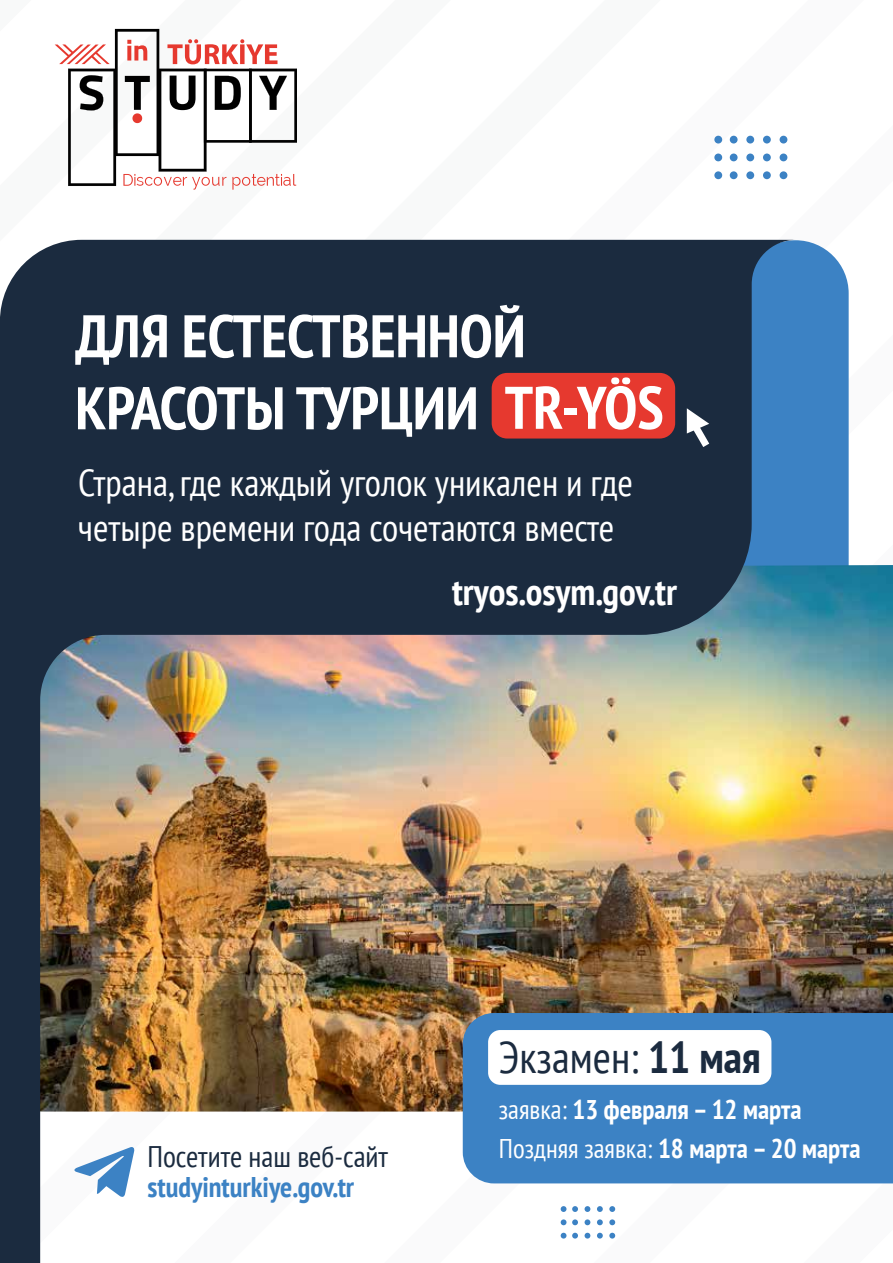
<style>
.page{position:relative;width:893px;height:1263px;background:#fff}
.page>*{position:absolute;margin:0;border:0;box-sizing:border-box;transform-origin:0 0}
.t1{font:700 condensed 60px/72px "PT Sans";color:#fff}
.t2{font:condensed 44.25px "PT Sans";color:#1b2b3f}
.t3{font:condensed 37.5px/45px "PT Sans";color:#fff}
.t4{font:700 condensed 37.5px "PT Sans";color:#fff}
.t5{font:condensed 29.7px "PT Sans";color:#1b2b3f}
.t6{font:700 condensed 28.5px "PT Sans";color:#3c82c4}
.t7{font:700 condensed 27px/38.5px "PT Sans";color:#fff}
.s1{font-weight:700}
.s2{font-weight:400}
</style>
<div class="page">
<div style="left:796px;top:240px;width:53px;height:325px;background:#3c82c4"></div>
<img style="left:796px;top:565px;width:97px;height:448px">
<img style="left:0;top:240px;width:796px;height:1023px">
<div style="left:730px;top:136px;width:8px;height:8px;background:#3c82c4;border-radius:50%"></div>
<div style="left:730px;top:154px;width:8px;height:7px;background:#3c82c4;border-radius:50%"></div>
<div style="left:730px;top:171px;width:8px;height:8px;background:#3c82c4;border-radius:50%"></div>
<div style="left:714px;top:136px;width:8px;height:8px;background:#3c82c4;border-radius:50%"></div>
<div style="left:714px;top:154px;width:8px;height:7px;background:#3c82c4;border-radius:50%"></div>
<div style="left:714px;top:171px;width:8px;height:8px;background:#3c82c4;border-radius:50%"></div>
<div style="left:746px;top:136px;width:8px;height:8px;background:#3c82c4;border-radius:50%"></div>
<div style="left:746px;top:154px;width:8px;height:7px;background:#3c82c4;border-radius:50%"></div>
<div style="left:746px;top:171px;width:8px;height:8px;background:#3c82c4;border-radius:50%"></div>
<div style="left:763px;top:136px;width:8px;height:8px;background:#3c82c4;border-radius:50%"></div>
<div style="left:763px;top:154px;width:8px;height:7px;background:#3c82c4;border-radius:50%"></div>
<div style="left:763px;top:171px;width:8px;height:8px;background:#3c82c4;border-radius:50%"></div>
<div style="left:780px;top:136px;width:7px;height:8px;background:#3c82c4;border-radius:50%"></div>
<div style="left:780px;top:154px;width:7px;height:7px;background:#3c82c4;border-radius:50%"></div>
<div style="left:780px;top:171px;width:7px;height:8px;background:#3c82c4;border-radius:50%"></div>
<div style="left:492px;top:373px;width:183px;height:65px;background:#e6392f;border-radius:15px"></div>
<svg style="left:687px;top:408px;width:22px;height:39px"></svg>
<svg style="left:55px;top:28px;width:242px;height:162px"></svg>
<svg style="left:74px;top:1146px;width:61px;height:51px"></svg>
<svg style="left:572px;top:1206px;width:6px;height:6px"></svg>
<svg style="left:572px;top:1219px;width:6px;height:6px"></svg>
<svg style="left:572px;top:1233px;width:6px;height:5px"></svg>
<svg style="left:561px;top:1206px;width:5px;height:6px"></svg>
<svg style="left:561px;top:1219px;width:5px;height:6px"></svg>
<svg style="left:561px;top:1233px;width:5px;height:5px"></svg>
<svg style="left:585px;top:1206px;width:5px;height:6px"></svg>
<svg style="left:585px;top:1219px;width:5px;height:6px"></svg>
<svg style="left:585px;top:1233px;width:5px;height:5px"></svg>
<svg style="left:597px;top:1206px;width:6px;height:6px"></svg>
<svg style="left:597px;top:1219px;width:6px;height:6px"></svg>
<svg style="left:597px;top:1233px;width:6px;height:5px"></svg>
<svg style="left:609px;top:1206px;width:6px;height:6px"></svg>
<svg style="left:609px;top:1219px;width:6px;height:6px"></svg>
<svg style="left:609px;top:1233px;width:6px;height:5px"></svg>
<div style="left:463px;top:1013px;width:430px;height:170px;background:#3c82c4"></div>
<div style="left:488px;top:1030px;width:283px;height:55px;background:#fff;border-radius:12px"></div>
<h1 class="t1" style="left:75px;top:299px;width:590px">ДЛЯ ЕСТЕСТВЕННОЙ<br>КРАСОТЫ ТУРЦИИ TR-YÖS</h1>
<p class="t3" style="left:78px;top:459px;width:556px">Страна, где каждый уголок уникален и где четыре времени года сочетаются вместе</p>
<p class="t4" style="left:452px;top:567px;width:226px">tryos.osym.gov.tr</p>
<p class="t5" style="left:147px;top:1137px;width:242px">Посетите наш веб-сайт</p>
<p class="t6" style="left:147px;top:1168px;width:208px">studyinturkiye.gov.tr</p>
<p class="t2" style="left:499px;top:1029px;width:263px">Экзамен: <span class="s1">11 мая</span></p>
<p class="t7" style="left:499px;top:1090px;width:363px"><span class="s2">заявка:</span> 13 февраля – 12 марта<br><span class="s2">Поздняя заявка:</span> 18 марта – 20 марта</p>
</div>
